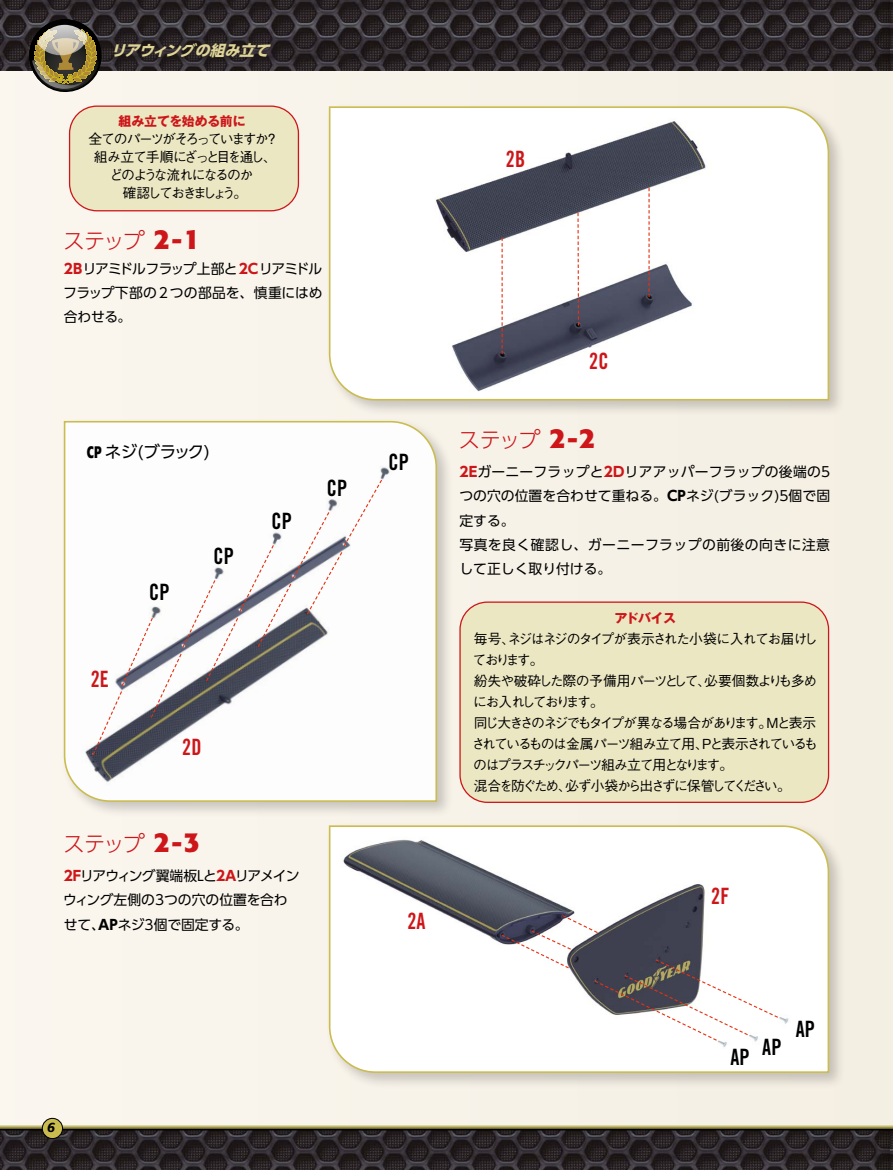
<style>
.page{position:relative;width:893px;height:1170px;background:#fff}
.page>*{position:absolute;margin:0;border:0;box-sizing:border-box;transform-origin:0 0}
.t1{font:22.5px "Trade Gothic LT Std Bd Cn 20";letter-spacing:.01em;color:#000;scale:.9 1}
.t2{font:22.5px "Trade Gothic LT Std Bd Cn 20";letter-spacing:.01em;color:#cd1619;scale:.9 1}
.t3{font:300 21.3px "UD Shin Go Pro";letter-spacing:-.065em;color:#cd1619}
.t4{font:16.5px "UD Shin Go Pro";letter-spacing:-.09em;color:#000}
.t5{font:italic 700 14.85px "UD Shin Go Pro";color:#dfd497}
.t6{font:13.8px/24.5px "UD Shin Go Pro";color:#000}
.t7{font:500 13.8px/21px "Gothic BBB Pro";letter-spacing:-.13em;color:#000}
.t8{font:500 13.8px/18.1px "Gothic BBB Pro";letter-spacing:-.155em;color:#000;text-align:center}
.t9{font:italic 500 13.5px "Formata";color:#000}
.t10{font:700 12.9px "Gothic MB101 Pro";color:#cd1619}
.t11{font:700 12.9px "Gothic MB101 Pro";letter-spacing:-.03em;color:#cd1619}
.s1{font-family:"Formata";font-weight:700;font-size:27.45px}
.s2{font-weight:700;color:#cd1619}
.s3{font-family:"Formata";font-weight:700}
.s4{font-weight:700}
</style>
<div class="page">
<div style="left:0;top:43px;width:893px;height:1099px;background:#f8f4eb"></div>
<img style="left:0;top:1130px;width:890px;height:39px">
<img style="left:890px;top:1130px;width:3px;height:39px">
<img style="left:0;top:0;width:890px;height:70px">
<img style="left:890px;top:0;width:3px;height:70px">
<div style="left:0;top:1123px;width:893px;height:7px;background:#000;opacity:.75"></div>
<div style="left:325px;top:821px;width:521px;height:268px;background:#000;opacity:.2"></div>
<svg style="left:328px;top:824px;width:502px;height:249px;background:#e8e8e7"></svg>
<svg style="left:28px;top:19px;width:76px;height:73px;background:#7d745a"></svg>
<hr style="left:0;top:1128px;width:893px;height:2px;background:#000">
<div style="left:42px;top:1118px;width:21px;height:20px;background:#cbbc4f;border-radius:50%"></div>
<div style="left:42px;top:1117px;width:21px;height:21px;border:1px solid #000;border-radius:50%"></div>
<div style="left:60px;top:417px;width:394px;height:401px;background:#000;opacity:.2"></div>
<svg style="left:63px;top:420px;width:375px;height:382px;background:#f8f7f3"></svg>
<svg style="left:92px;top:478px;width:291px;height:278px;background:#e3e2e4"></svg>
<svg style="left:500px;top:914px;width:279px;height:127px;background:#bebdc0"></svg>
<div style="left:460px;top:602px;width:368px;height:200px;background:#ece7c3;border-radius:27px"></div>
<div style="left:459px;top:601px;width:370px;height:201px;border:1px solid #cd1619;border-radius:27px"></div>
<div style="left:325px;top:102px;width:521px;height:315px;background:#000;opacity:.2"></div>
<svg style="left:328px;top:105px;width:502px;height:296px;background:#dcdcdd"></svg>
<svg style="left:502px;top:237px;width:1px;height:117px"></svg>
<svg style="left:577px;top:213px;width:2px;height:112px"></svg>
<svg style="left:648px;top:188px;width:2px;height:109px"></svg>
<div style="left:70px;top:106px;width:228px;height:105px;background:#ece7c3;border-radius:27px"></div>
<div style="left:69px;top:105px;width:230px;height:106px;border:1px solid #cd1619;border-radius:27px"></div>
<p class="t5" style="left:111px;top:38px;width:166px">リアウィングの組み立て</p>
<p class="t10" style="left:118px;top:110px;width:129px">組み立てを始める前に</p>
<p class="t8" style="left:88px;top:128px;width:192px">全てのパーツがそろっていますか？組み立て手順にざっと目を通し、どのような流れになるのか<br>確認しておきましょう。</p>
<h2 class="t3" style="left:63px;top:223px;width:138px">ステップ <span class="s1">2-1</span></h2>
<p class="t6" style="left:63px;top:255px;width:261px;text-align:justify"><span class="s2">2B</span>リアミドルフラップ上部と<span class="s2">2C</span>リアミドルフラップ下部の2つの部品を、慎重にはめ合わせる。</p>
<p class="t4" style="left:87px;top:438px;width:124px"><span class="s3">CP</span> ネジ(ブラック)</p>
<h1 class="t2" style="left:91px;top:664px;width:22px">2E</h1>
<h1 class="t1" style="left:149px;top:578px;width:24px">CP</h1>
<h1 class="t1" style="left:214px;top:542px;width:24px">CP</h1>
<h1 class="t2" style="left:182px;top:733px;width:23px">2D</h1>
<h1 class="t1" style="left:272px;top:507px;width:24px">CP</h1>
<h1 class="t1" style="left:327px;top:474px;width:24px">CP</h1>
<h2 class="t3" style="left:63px;top:826px;width:138px">ステップ <span class="s1">2-3</span></h2>
<p class="t6" style="left:63px;top:862px;width:238px"><span class="s2">2F</span>リアウィング翼端板Lと<span class="s2">2A</span>リアメインウィング左側の3つの穴の位置を合わせて、<span class="s4">AP</span>ネジ3個で固定する。</p>
<p class="t9" style="left:47px;top:1118px;width:9px">6</p>
<h1 class="t2" style="left:506px;top:145px;width:23px">2B</h1>
<h1 class="t1" style="left:389px;top:448px;width:24px">CP</h1>
<h1 class="t2" style="left:589px;top:347px;width:23px">2C</h1>
<h2 class="t3" style="left:459px;top:422px;width:138px">ステップ <span class="s1">2-2</span></h2>
<p class="t6" style="left:459px;top:458px;width:372px"><span class="s2">2E</span>ガーニーフラップと<span class="s2">2D</span>リアアッパーフラップの後端の5つの穴の位置を合わせて重ねる。<span class="s4">CP</span>ネジ(ブラック)5個で固定する。<br>写真を良く確認し、ガーニーフラップの前後の向きに注意して正しく取り付ける。</p>
<p class="t11" style="left:614px;top:607px;width:63px">アドバイス</p>
<p class="t7" style="left:471px;top:626px;width:348px">毎号、ネジはネジのタイプが表示された小袋に入れてお届けしております。<br>紛失や破砕した際の予備用パーツとして、必要個数よりも多めにお入れしております。<br>同じ大きさのネジでもタイプが異なる場合があります。Mと表示されているものは金属パーツ組み立て用、Pと表示されているものはプラスチックパーツ組み立て用となります。<br>混合を防ぐため、必ず小袋から出さずに保管してください。</p>
<h1 class="t2" style="left:407px;top:907px;width:22px">2A</h1>
<h1 class="t2" style="left:711px;top:882px;width:22px">2F</h1>
<h1 class="t1" style="left:730px;top:1038px;width:58px">AP AP</h1>
<h1 class="t1" style="left:796px;top:1015px;width:23px">AP</h1>
</div>
